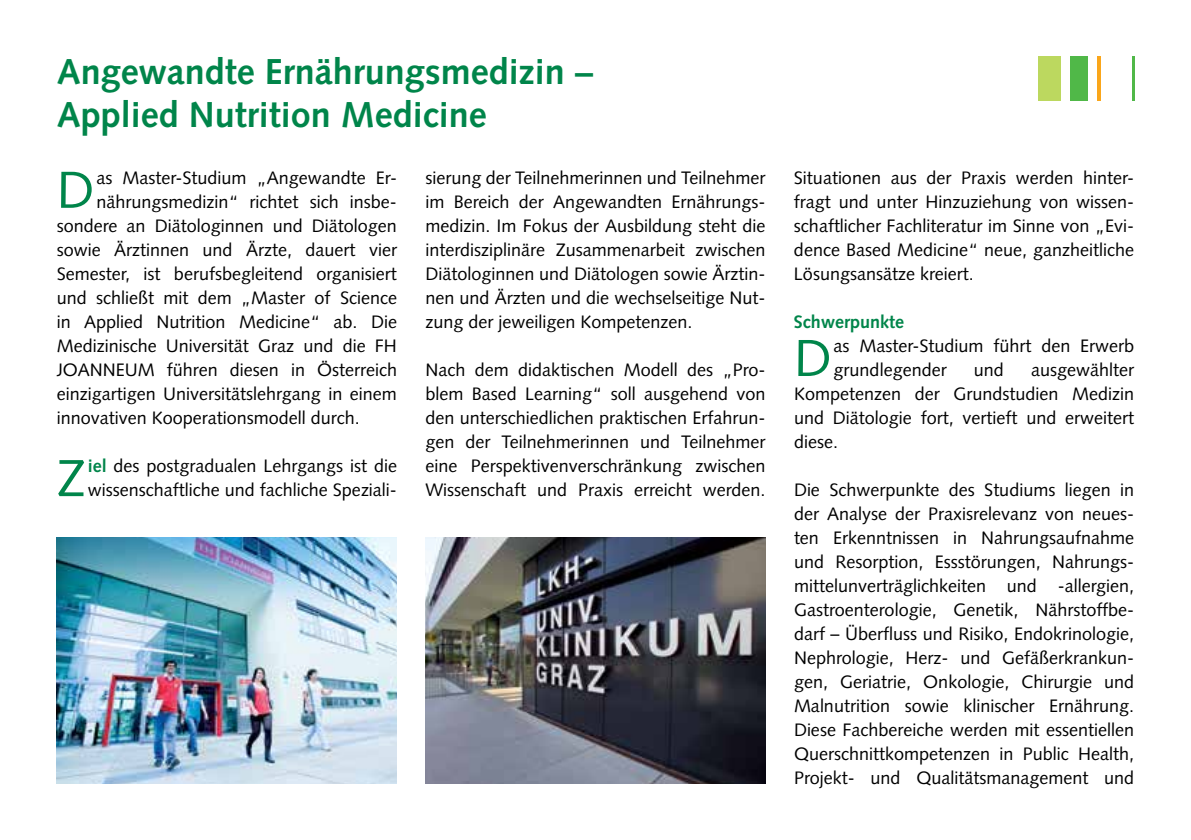
<style>
.page{position:relative;width:1191px;height:840px;background:#fff}
.page>*{position:absolute;margin:0;border:0;box-sizing:border-box;transform-origin:0 0}
.t1{font:52px "Syntax LT Std";color:#00854a}
.t2{font:700 36px/43.2px "Syntax LT Std";color:#00854a}
.t3{font:18px/24px "Syntax LT Std";color:#000;text-align:justify}
.t4{font:700 18px "Syntax LT Std";color:#00854a}
.s1{font-weight:700;color:#00854a}
</style>
<div class="page">
<img style="left:57px;top:537px;width:340px;height:245px">
<img style="left:425px;top:537px;width:340px;height:245px">
<div style="left:1070px;top:57px;width:17px;height:44px;background:#50b848"></div>
<svg style="left:1097px;top:57px;width:3px;height:44px"></svg>
<hr style="left:1131px;top:57px;width:3px;height:44px;background:#50b848">
<div style="left:1037px;top:57px;width:23px;height:44px;background:#bcd85f"></div>
<h2 class="t2" style="left:57px;top:50px;width:538px">Angewandte Ernährungsmedizin –<br>Applied Nutrition Medicine</h2>
<h1 class="t1" style="left:57px;top:159px;width:39px">D</h1>
<p class="t3" style="left:96px;top:165px;width:302px">as Master-Studium „Angewandte Er-</p>
<p class="t3" style="left:425px;top:165px;width:342px">sierung der Teilnehmerinnen und Teilnehmer im Bereich der Angewandten Ernährungs&shy;medizin. Im Fokus der Ausbildung steht die interdisziplinäre Zusammenarbeit zwischen Diätologinnen und Diätologen sowie Ärztin&shy;nen und Ärzten und die wechselseitige Nut&shy;zung der jeweiligen Kompetenzen.</p>
<p class="t3" style="left:425px;top:357px;width:342px">Nach dem didaktischen Modell des „Pro&shy;blem Based Learning“ soll ausgehend von den unterschiedlichen praktischen Erfahrun&shy;gen der Teilnehmerinnen und Teilnehmer eine Perspektivenverschränkung zwischen Wissenschaft und Praxis erreicht werden.</p>
<p class="t3" style="left:96px;top:189px;width:302px">nährungsmedizin“ richtet sich insbe-</p>
<p class="t3" style="left:57px;top:213px;width:342px">sondere an Diätologinnen und Diätologen</p>
<p class="t3" style="left:57px;top:237px;width:342px">sowie Ärztinnen und Ärzte, dauert vier</p>
<p class="t3" style="left:57px;top:261px;width:342px">Semester, ist berufsbegleitend organisiert</p>
<p class="t3" style="left:57px;top:285px;width:342px">und schließt mit dem „Master of Science</p>
<p class="t3" style="left:57px;top:309px;width:342px">in Applied Nutrition Medicine“ ab. Die</p>
<p class="t3" style="left:57px;top:333px;width:342px">Medizinische Universität Graz und die FH</p>
<p class="t3" style="left:57px;top:357px;width:342px">JOANNEUM führen diesen in Österreich</p>
<p class="t3" style="left:57px;top:381px;width:342px">einzigartigen Universitätslehrgang in einem</p>
<p class="t3" style="left:57px;top:405px;width:304px">innovativen Kooperationsmodell durch.</p>
<h1 class="t1" style="left:57px;top:447px;width:30px">Z</h1>
<p class="t3" style="left:88px;top:453px;width:311px"><span class="s1">iel</span> des postgradualen Lehrgangs ist die wissenschaftliche und fachliche Speziali-</p>
<p class="t3" style="left:794px;top:165px;width:342px">Situationen aus der Praxis werden hinter&shy;fragt und unter Hinzuziehung von wissen&shy;schaftlicher Fachliteratur im Sinne von „Evi&shy;dence Based Medicine“ neue, ganzheitliche Lösungsansätze kreiert.</p>
<p class="t4" style="left:794px;top:311px;width:112px">Schwerpunkte</p>
<h1 class="t1" style="left:794px;top:327px;width:39px">D</h1>
<p class="t3" style="left:833px;top:333px;width:302px">as Master-Studium führt den Erwerb grundlegender</p>
<p class="t3" style="left:794px;top:357px;width:342px;text-indent:237px">ausgewählter Kompetenzen der Grundstudien Medizin und Diätologie fort, vertieft und erweitert diese.</p>
<p class="t3" style="left:794px;top:477px;width:342px">Die Schwerpunkte des Studiums liegen in der Analyse der Praxisrelevanz von neues&shy;ten Erkenntnissen in Nahrungsaufnahme und Resorption, Essstörungen, Nahrungs&shy;mittelunverträglichkeiten und -allergien, Gastroenterologie, Genetik, Nährstoffbe&shy;darf – Überfluss und Risiko, Endokrinologie, Nephrologie, Herz- und Gefäßerkrankun&shy;gen, Geriatrie, Onkologie, Chirurgie und Malnutrition sowie klinischer Ernährung.<br>Diese Fachbereiche werden mit essentiellen Querschnittkompetenzen in Public Health, Projekt- und Qualitätsmanagement und</p>
<p class="t3" style="left:974px;top:357px;width:32px">und</p>
</div>
